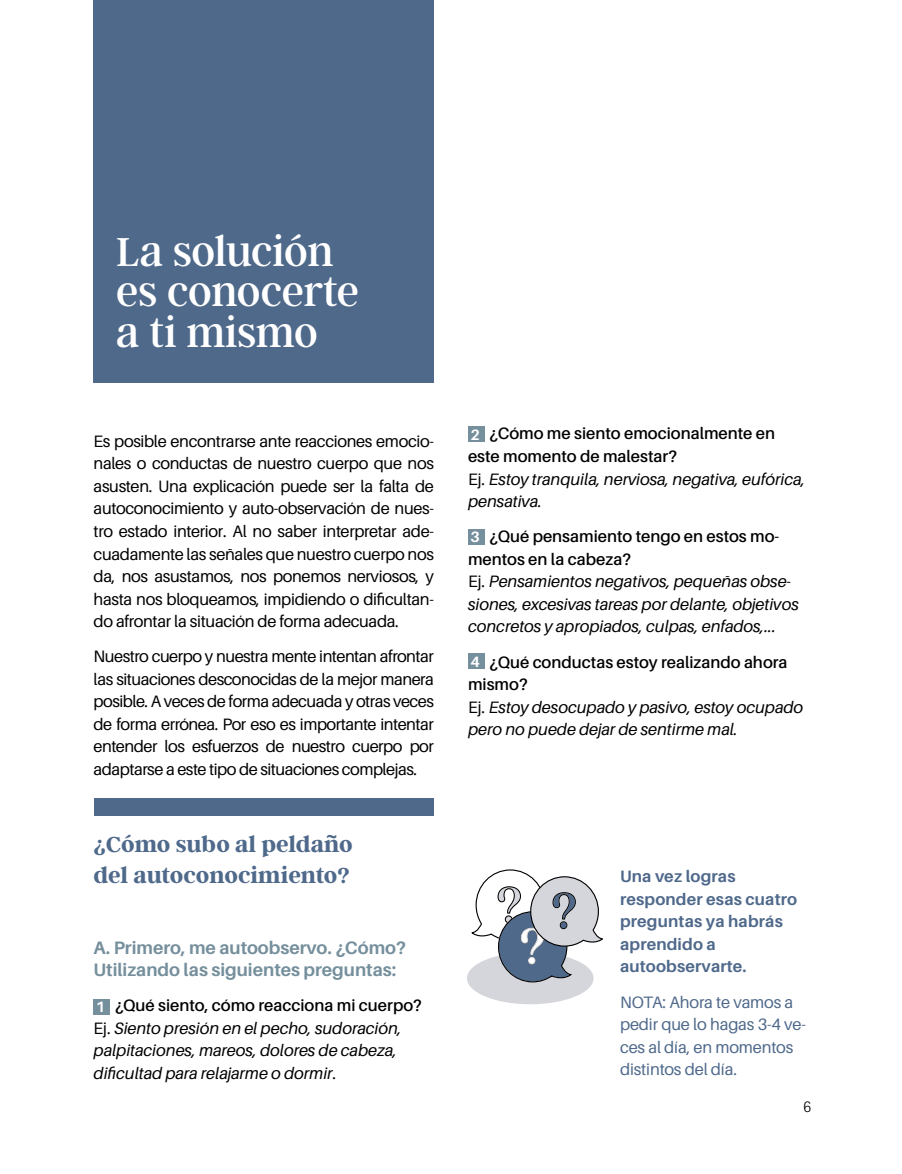
<style>
.page{position:relative;width:902px;height:1174px;background:#fff}
.page>*{position:absolute;margin:0;border:0;box-sizing:border-box;transform-origin:0 0}
.t1{font:55.5px "Argent CF";color:#d4d6db}
.t2{font:55.5px "Argent CF";color:#fff}
.t3{font:55.5px "Argent CF";color:#4f698b}
.t4{font:45px/40.5px "Argent CF";letter-spacing:-.005em;color:#fff}
.t5{font:700 24px/31.5px "Argent CF";letter-spacing:-.01em;color:#4f698b}
.t6{font:700 18px/22.5px "Aileron";color:#758f9c}
.t7{font:16.5px/22.5px "Aileron";letter-spacing:-.03em;color:#000;text-align:justify}
.t8{font:italic 16.5px/22.5px "Aileron";color:#000}
.t9{font:16.5px/22.5px "Aileron";letter-spacing:-.01em;color:#4f698b}
.t10{font:700 16.5px/22.5px "Aileron";letter-spacing:.01em;color:#4f698b}
.t11{font:300 16.5px "Rotis Sans Serif Std";color:#000}
.t12{font:700 15px "Aileron";color:#fff}
.s1{font-weight:600;font-style:normal}
.s2{font-style:normal}
</style>
<div class="page">
<div style="left:94px;top:0;width:340px;height:383px;background:#4f698b"></div>
<div style="left:94px;top:798px;width:339px;height:17px;background:#4f698b"></div>
<div style="left:94px;top:999px;width:16px;height:15px;background:#758f9c"></div>
<div style="left:468px;top:427px;width:17px;height:15px;background:#758f9c"></div>
<div style="left:468px;top:529px;width:17px;height:15px;background:#758f9c"></div>
<div style="left:468px;top:654px;width:17px;height:15px;background:#758f9c"></div>
<div style="left:467px;top:952px;width:126px;height:52px;background:#d4d6db;border-radius:50%"></div>
<svg style="left:471px;top:869px;width:132px;height:114px"></svg>
<h2 class="t4" style="left:116px;top:233px;width:244px">La solución es conocerte a ti mismo</h2>
<p class="t7" style="left:94px;top:430px;width:342px">Es posible encontrarse ante reacciones emocio&shy;nales o conductas de nuestro cuerpo que nos asusten. Una explicación puede ser la falta de autoconocimiento y auto-observación de nues&shy;tro estado interior. Al no saber interpretar ade&shy;cuadamente las señales que nuestro cuerpo nos da, nos asustamos, nos ponemos nerviosos, y hasta nos bloqueamos, impidiendo o dificultan&shy;do afrontar la situación de forma adecuada.</p>
<p class="t7" style="left:94px;top:645px;width:342px">Nuestro cuerpo y nuestra mente intentan afrontar las situaciones desconocidas de la mejor manera posible. A veces de forma adecuada y otras veces de forma errónea. Por eso es importante intentar entender los esfuerzos de nuestro cuerpo por adaptarse a este tipo de situaciones complejas.</p>
<h3 class="t5" style="left:94px;top:829px;width:261px">¿Cómo subo al peldaño del autoconocimiento?</h3>
<p class="t6" style="left:94px;top:936px;width:314px">A. Primero, me autoobservo. ¿Cómo?<br>Utilizando las siguientes preguntas:</p>
<p class="t8" style="left:94px;top:994px;width:329px;text-indent:21px"><span class="s1">¿Qué siento, cómo reacciona mi cuerpo?<br></span><span class="s2">Ej.</span> Siento presión en el pecho, sudoración, palpitaciones, mareos, dolores de cabeza, dificultad para relajarme o dormir<span class="s2">.</span></p>
<p class="t12" style="left:96px;top:998px;width:11px">1</p>
<p class="t8" style="left:468px;top:423px;width:339px;text-indent:21px"><span class="s1">¿Cómo me siento emocionalmente en este momento de malestar?<br></span><span class="s2">Ej.</span> Estoy tranquila, nerviosa, negativa, eufórica, pensativa.</p>
<p class="t8" style="left:468px;top:525px;width:332px;text-indent:21px"><span class="s1">¿Qué pensamiento tengo en estos mo&shy;mentos en la cabeza?<br></span><span class="s2">Ej.</span> Pensamientos negativos, pequeñas obse&shy;siones, excesivas tareas por delante, objetivos concretos y apropiados, culpas, enfados,...</p>
<p class="t8" style="left:468px;top:651px;width:336px;text-indent:21px"><span class="s1">¿Qué conductas estoy realizando ahora mismo?<br></span><span class="s2">Ej.</span> Estoy desocupado y pasivo, estoy ocupado pero no puede dejar de sentirme mal.</p>
<p class="t12" style="left:470px;top:426px;width:11px">2</p>
<p class="t12" style="left:470px;top:528px;width:11px">3</p>
<p class="t12" style="left:470px;top:653px;width:11px">4</p>
<h1 class="t1" style="left:496px;top:875px;width:27px">?</h1>
<h1 class="t2" style="left:519px;top:916px;width:27px">?</h1>
<h1 class="t3" style="left:551px;top:881px;width:27px">?</h1>
<p class="t10" style="left:620px;top:865px;width:179px">Una vez logras responder esas cuatro preguntas ya habrás aprendido a autoobservarte.</p>
<p class="t9" style="left:620px;top:990px;width:187px">NOTA: Ahora te vamos a pedir que lo hagas 3-4 ve&shy;ces al día, en momentos distintos del día.</p>
<p class="t11" style="left:802px;top:1097px;width:9px">6</p>
</div>
